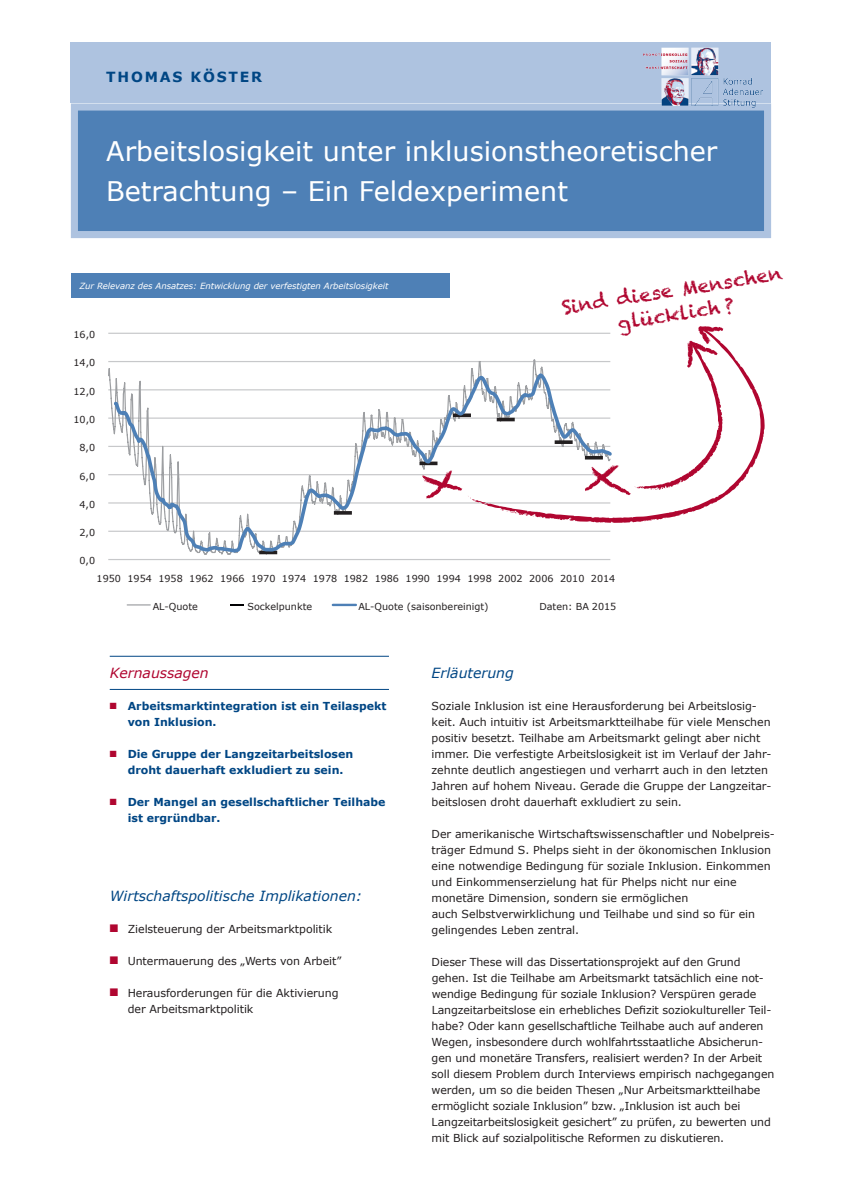
<style>
.page{position:relative;width:842px;height:1192px;background:#fff}
.page>*{position:absolute;margin:0;border:0;box-sizing:border-box;transform-origin:0 0}
.t1{font:27px/40px "Verdana";color:#fff}
.t2{font:19px/24px "Chalkduster";color:#b00630;text-align:center}
.t3{font:italic 14px "Verdana";color:#004684}
.t4{font:italic 14px "Verdana";color:#b00630}
.t5{font:700 14px "Verdana";letter-spacing:.125em;color:#004684}
.t6{font:11px/16px "Verdana";letter-spacing:-.005em;color:#231f20}
.t7{font:700 11px/16px "Verdana";color:#004684}
.t8{font:9.6px "Verdana";color:#231f20}
.t9{font:italic 8.5px "Verdana";letter-spacing:-.005em;color:#fff}
.s1{color:#b00630}
</style>
<div class="page">
<hr style="left:110px;top:656px;width:279px;height:1px;background:#004684">
<hr style="left:110px;top:689px;width:279px;height:1px;background:#004684">
<hr style="left:108px;top:333px;width:502px;height:1px;background:#c7c8ca">
<hr style="left:108px;top:559px;width:502px;height:1px;background:#c7c8ca">
<svg style="left:108px;top:361px;width:363px;height:171px"></svg>
<svg style="left:111px;top:371px;width:500px;height:184px"></svg>
<hr style="left:127px;top:604px;width:23px;height:2px;background:#9d9fa2">
<svg style="left:230px;top:604px;width:13px;height:2px"></svg>
<hr style="left:333px;top:604px;width:23px;height:2px;background:#4e80b6">
<svg style="left:471px;top:332px;width:294px;height:191px"></svg>
<svg style="left:422px;top:470px;width:50px;height:29px"></svg>
<svg style="left:500px;top:509px;width:8px;height:3px"></svg>
<svg style="left:585px;top:326px;width:139px;height:170px"></svg>
<div style="left:71px;top:43px;width:700px;height:60px;background:#aec3e0"></div>
<div style="left:71px;top:103px;width:700px;height:135px;background:#4e80b6;border:7px solid #aec3e0"></div>
<div style="left:71px;top:274px;width:378px;height:24px;background:#4e80b6"></div>
<img style="left:643px;top:47px;width:120px;height:64px">
<p class="t5" style="left:106px;top:68px;width:157px">Thomas Köster</p>
<h1 class="t1" style="left:106px;top:131px;width:613px">Arbeitslosigkeit unter inklusionstheoretischer<br>Betrachtung – Ein Feldexperiment</h1>
<p class="t9" style="left:79px;top:280px;width:311px">Zur Relevanz des Ansatzes: Entwicklung der verfestigten Arbeitslosigkeit</p>
<p class="t8" style="left:73px;top:328px;width:23px">16,0</p>
<p class="t8" style="left:73px;top:357px;width:23px">14,0</p>
<p class="t8" style="left:73px;top:385px;width:23px">12,0</p>
<p class="t8" style="left:73px;top:413px;width:23px">10,0</p>
<p class="t8" style="left:79px;top:442px;width:17px">8,0</p>
<p class="t8" style="left:79px;top:470px;width:17px">6,0</p>
<p class="t8" style="left:79px;top:498px;width:17px">4,0</p>
<p class="t8" style="left:79px;top:526px;width:17px">2,0</p>
<p class="t8" style="left:79px;top:555px;width:17px">0,0</p>
<h2 class="t2" style="left:560px;top:296px;width:224px;rotate:-9deg">Sind diese Menschen glücklich ?</h2>
<p class="t8" style="left:97px;top:573px;width:520px">1950 1954 1958 1962 1966 1970 1974 1978 1982 1986 1990 1994 1998 2002 2006 2010 2014</p>
<p class="t8" style="left:153px;top:601px;width:47px">AL-Quote</p>
<p class="t8" style="left:247px;top:601px;width:66px">Sockelpunkte</p>
<p class="t8" style="left:358px;top:601px;width:132px">AL-Quote (saisonbereinigt)</p>
<p class="t8" style="left:539px;top:601px;width:78px">Daten: BA 2015</p>
<p class="t4" style="left:110px;top:664px;width:101px">Kernaussagen</p>
<p class="t7" style="left:128px;top:697px;width:260px;text-indent:-18px"><span class="s1">■</span> Arbeitsmarktintegration ist ein Teilaspekt von Inklusion.</p>
<p class="t7" style="left:128px;top:745px;width:227px;text-indent:-18px"><span class="s1">■</span> Die Gruppe der Langzeitarbeitslosen droht dauerhaft exkludiert zu sein.</p>
<p class="t7" style="left:128px;top:793px;width:259px;text-indent:-18px"><span class="s1">■</span> Der Mangel an gesellschaftlicher Teilhabe ist ergründbar.</p>
<p class="t3" style="left:110px;top:887px;width:254px">Wirtschaftspolitische Implikationen:</p>
<p class="t6" style="left:110px;top:921px;width:224px"><span class="s1">■</span> Zielsteuerung der Arbeitsmarktpolitik</p>
<p class="t6" style="left:110px;top:953px;width:233px"><span class="s1">■</span> Untermauerung des „Werts von Arbeit”</p>
<p class="t6" style="left:128px;top:985px;width:212px;text-indent:-18px"><span class="s1">■</span> Herausforderungen für die Aktivierung der Arbeitsmarktpolitik</p>
<p class="t3" style="left:432px;top:664px;width:84px">Erläuterung</p>
<p class="t6" style="left:432px;top:697px;width:341px">Soziale Inklusion ist eine Herausforderung bei Arbeitslosig&shy;keit. Auch intuitiv ist Arbeitsmarktteilhabe für viele Menschen positiv besetzt. Teilhabe am Arbeitsmarkt gelingt aber nicht immer. Die verfestigte Arbeitslosigkeit ist im Verlauf der Jahr&shy;zehnte deutlich angestiegen und verharrt auch in den letzten Jahren auf hohem Niveau. Gerade die Gruppe der Langzeitar&shy;beitslosen droht dauerhaft exkludiert zu sein.</p>
<p class="t6" style="left:432px;top:825px;width:344px">Der amerikanische Wirtschaftswissenschaftler und Nobelpreis&shy;träger Edmund S. Phelps sieht in der ökonomischen Inklusion eine notwendige Bedingung für soziale Inklusion. Einkommen und Einkommenserzielung hat für Phelps nicht nur eine monetäre Dimension, sondern sie ermöglichen<br>auch Selbstverwirklichung und Teilhabe und sind so für ein gelingendes Leben zentral.</p>
<p class="t6" style="left:432px;top:953px;width:344px">Dieser These will das Dissertationsprojekt auf den Grund gehen. Ist die Teilhabe am Arbeitsmarkt tatsächlich eine not&shy;wendige Bedingung für soziale Inklusion? Verspüren -gerade Langzeitarbeitslose ein erhebliches Defizit soziokul-tureller Teil&shy;habe? Oder kann gesellschaftliche Teilhabe auch auf anderen Wegen, insbesondere durch wohlfahrtsstaatliche Absicherun&shy;gen und monetäre Transfers, realisiert werden? In der Arbeit soll diesem Problem durch Interviews empirisch nachgegan-gen werden, um so die beiden Thesen „Nur Arbeitsmarktteilhabe ermöglicht soziale Inklusion” bzw. „Inklusion ist auch bei Langzeitarbeitslosigkeit gesichert” zu prüfen, zu bewerten und mit Blick auf sozialpolitische Reformen zu diskutieren.</p>
</div>
